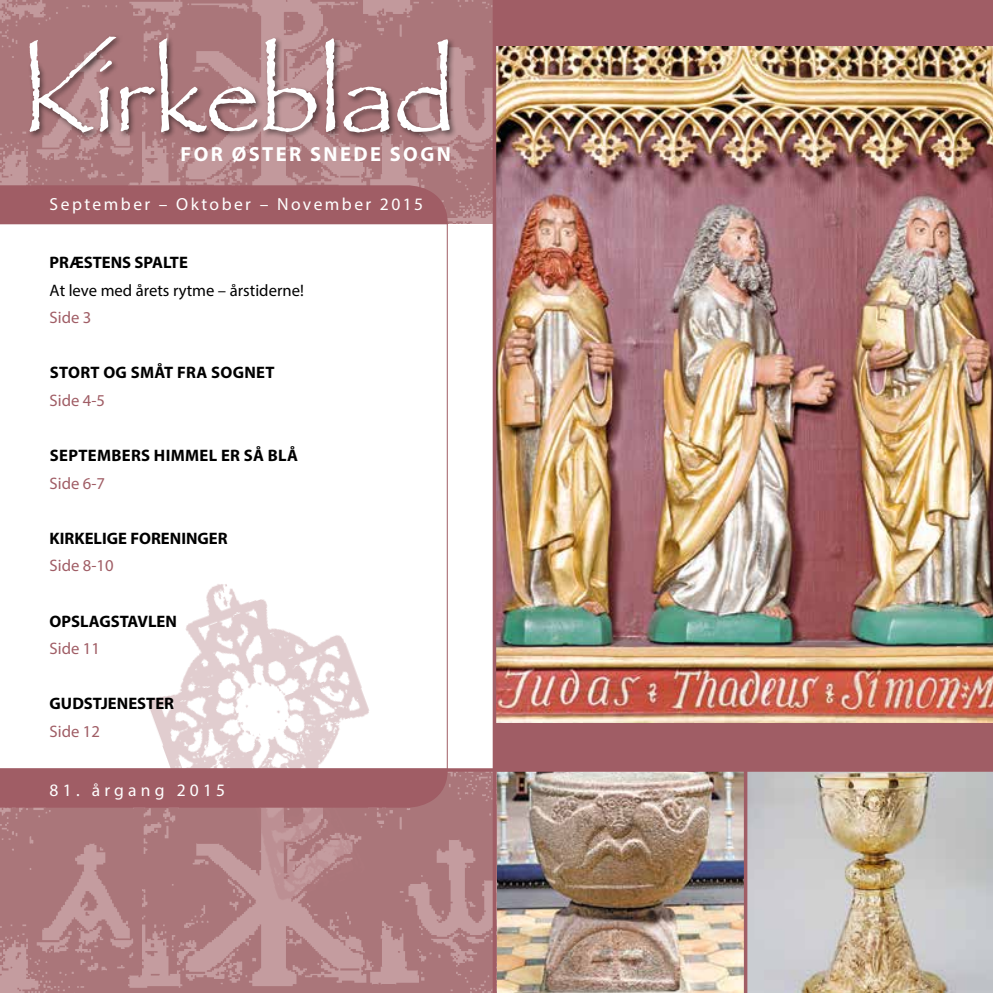
<style>
.page{position:relative;width:993px;height:993px;background:#fff}
.page>*{position:absolute;margin:0;border:0;box-sizing:border-box;transform-origin:0 0}
.t1{font:700 20.47px "Myriad Pro";letter-spacing:.12em;color:#fff}
.t2{font:17.5px "Myriad Pro";letter-spacing:.14em;color:#fff}
.t3{font:17.5px "Myriad Pro";letter-spacing:.24em;color:#fff}
.t4{font:700 16.62px "Myriad Pro";letter-spacing:.005em;color:#000}
.t5{font:16.62px "Myriad Pro";color:#a05d65}
.t6{font:16.62px "Myriad Pro";color:#000}
</style>
<div class="page">
<img style="left:747px;top:771px;width:245px;height:221px">
<img style="left:496px;top:771px;width:247px;height:221px">
<img style="left:0;top:0;width:492px;height:223px">
<img style="left:0;top:771px;width:492px;height:221px">
<img style="left:112px;top:584px;width:313px;height:346px">
<svg style="left:0;top:184px;width:448px;height:41px;background:#a26169"></svg>
<hr style="left:446px;top:223px;width:1px;height:546px;background:#a05d65">
<div style="left:0;top:767px;width:448px;height:41px;background:#a05d65"></div>
<div style="left:27px;top:36px;width:430px;height:104px;background:#000;opacity:.5"></div>
<svg style="left:29px;top:38px;width:420px;height:95px;fill:#aa767a"></svg>
<div style="left:81px;top:34px;width:42px;height:39px;background:#000;opacity:.5"></div>
<svg style="left:83px;top:36px;width:33px;height:30px"></svg>
<svg style="left:30px;top:40px;width:8px;height:34px"></svg>
<div style="left:495px;top:0;width:497px;height:769px;background:#a05d65"></div>
<img style="left:496px;top:46px;width:496px;height:676px">
<hr style="left:0;top:768px;width:992px;height:3px;background:#a05d65">
<svg style="left:492px;top:0;width:4px;height:992px;fill:#a05d65"></svg>
<svg style="left:743px;top:771px;width:4px;height:221px"></svg>
<p class="t1" style="left:180px;top:140px;width:272px">FOR ØSTER SNEDE SOGN</p>
<p class="t2" style="left:50px;top:194px;width:375px">September – Oktober – November 2015</p>
<p class="t4" style="left:50px;top:251px;width:45px">PRÆSTENS</p>
<p class="t4" style="left:134px;top:251px;width:45px">SPALTE</p>
<p class="t6" style="left:50px;top:279px;width:256px">At leve med årets rytme – årstiderne!</p>
<p class="t5" style="left:50px;top:307px;width:43px">Side 3</p>
<p class="t4" style="left:50px;top:362px;width:226px">STORT OG SMÅT FRA SOGNET</p>
<p class="t5" style="left:50px;top:390px;width:57px">Side 4-5</p>
<p class="t4" style="left:50px;top:444px;width:41px">SEPTEM</p>
<p class="t4" style="left:111px;top:444px;width:21px">BERS</p>
<p class="t4" style="left:154px;top:444px;width:30px">HIMME</p>
<p class="t4" style="left:209px;top:444px;width:90px">L ER SÅ BLÅ</p>
<p class="t5" style="left:50px;top:472px;width:57px">Side 6-7</p>
<p class="t4" style="left:50px;top:527px;width:92px">KIRKELIGE FOREN</p>
<p class="t4" style="left:181px;top:527px;width:16px">INGER</p>
<p class="t5" style="left:50px;top:555px;width:66px">Side 8-10</p>
<p class="t4" style="left:50px;top:610px;width:117px">OPSLAGSTAVLEN</p>
<p class="t5" style="left:50px;top:638px;width:52px">Side 11</p>
<p class="t4" style="left:50px;top:692px;width:69px">GUDSTJENESTER</p>
<p class="t5" style="left:50px;top:721px;width:52px">Side 12</p>
<p class="t3" style="left:50px;top:778px;width:177px">81. årgang 2015</p>
</div>
